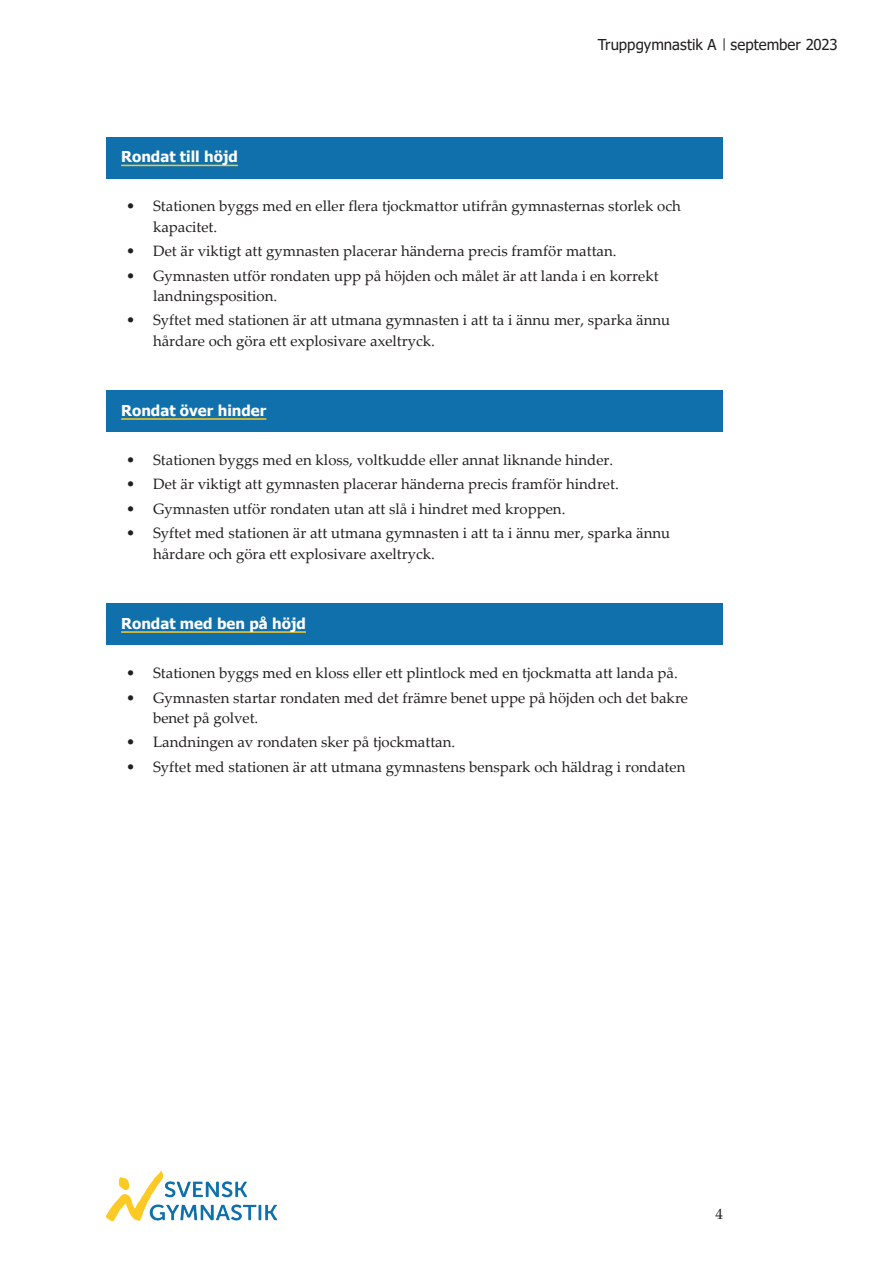
<style>
.page{position:relative;width:893px;height:1263px;background:#fff}
.page>*{position:absolute;margin:0;border:0;box-sizing:border-box;transform-origin:0 0}
.t1{font:15px/20.2px "Palatino Linotype";color:#231f20}
.t2{font:700 15px "Tahoma";color:#fff}
.t3{font:15px "Tahoma";color:#231f20}
</style>
<div class="page">
<img style="left:106px;top:1171px;width:170px;height:49px">
<svg style="left:724px;top:38px;width:1px;height:13px"></svg>
<div style="left:106px;top:137px;width:617px;height:41px;background:#1070ab"></div>
<hr style="left:121px;top:165px;width:117px;height:1px;background:#fdca25">
<div style="left:106px;top:390px;width:617px;height:42px;background:#1070ab"></div>
<hr style="left:121px;top:418px;width:145px;height:2px;background:#fdca25">
<div style="left:106px;top:603px;width:617px;height:42px;background:#1070ab"></div>
<hr style="left:121px;top:631px;width:185px;height:2px;background:#fdca25">
<p class="t3" style="left:598px;top:34px;width:241px">Truppgymnastik A september 2023</p>
<p class="t2" style="left:121px;top:146px;width:118px">Rondat till höjd</p>
<p class="t1" style="left:153px;top:196px;width:529px;text-indent:-27px">• Stationen byggs med en eller flera tjockmattor utifrån gymnasternas storlek och kapacitet.</p>
<p class="t1" style="left:126px;top:240px;width:492px">• Det är viktigt att gymnasten placerar händerna precis framför mattan.</p>
<p class="t1" style="left:153px;top:265px;width:507px;text-indent:-27px">• Gymnasten utför rondaten upp på höjden och målet är att landa i en korrekt landningsposition.</p>
<p class="t1" style="left:153px;top:310px;width:519px;text-indent:-27px">• Syftet med stationen är att utmana gymnasten i att ta i ännu mer, sparka ännu hårdare och göra ett explosivare axeltryck.</p>
<p class="t2" style="left:121px;top:400px;width:147px">Rondat över hinder</p>
<p class="t1" style="left:126px;top:449px;width:489px">• Stationen byggs med en kloss, voltkudde eller annat liknande hinder.</p>
<p class="t1" style="left:126px;top:474px;width:494px">• Det är viktigt att gymnasten placerar händerna precis framför hindret.</p>
<p class="t1" style="left:126px;top:498px;width:441px">• Gymnasten utför rondaten utan att slå i hindret med kroppen.</p>
<p class="t1" style="left:153px;top:523px;width:519px;text-indent:-27px">• Syftet med stationen är att utmana gymnasten i att ta i ännu mer, sparka ännu hårdare och göra ett explosivare axeltryck.</p>
<p class="t2" style="left:121px;top:613px;width:186px">Rondat med ben på höjd</p>
<p class="t1" style="left:126px;top:662px;width:553px">• Stationen byggs med en kloss eller ett plintlock med en tjockmatta att landa på.</p>
<p class="t1" style="left:153px;top:687px;width:536px;text-indent:-27px">• Gymnasten startar rondaten med det främre benet uppe på höjden och det bakre benet på golvet.</p>
<p class="t1" style="left:126px;top:731px;width:331px">• Landningen av rondaten sker på tjockmattan.</p>
<p class="t1" style="left:126px;top:756px;width:561px">• Syftet med stationen är att utmana gymnastens benspark och häldrag i rondaten</p>
<p class="t1" style="left:715px;top:1203px;width:9px">4</p>
</div>
